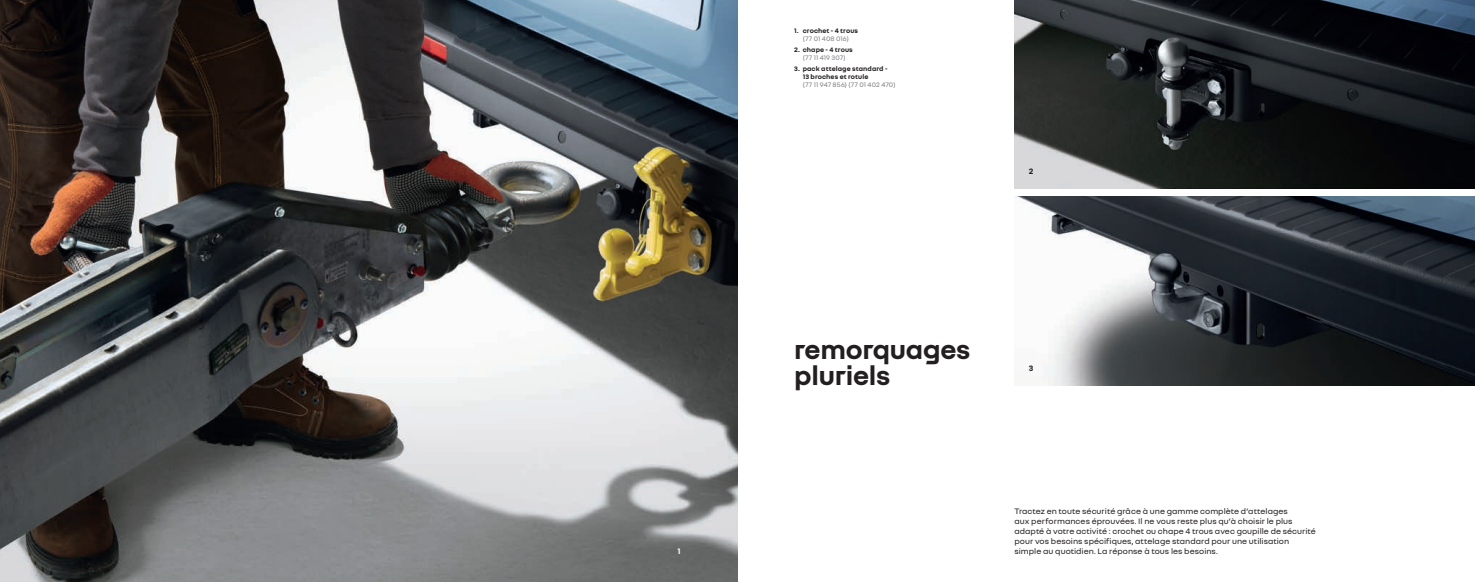
<style>
.page{position:relative;width:1475px;height:582px;background:#fff}
.page>*{position:absolute;margin:0;border:0;box-sizing:border-box;transform-origin:0 0}
.t1{font:700 28px/25.6px "Nouvel R";letter-spacing:-.01em;color:#231f20}
.t2{font:8.5px/10px "Nouvel R";letter-spacing:.005em;color:#231f20}
.t3{font:700 8.5px "Nouvel R";color:#231f20}
.t4{font:700 8.5px "Nouvel R";color:#fff}
.t5{font:700 7px/8px "Nouvel R";letter-spacing:.015em;color:#231f20}
.t6{font:7px "Nouvel R";letter-spacing:.01em;color:#808285}
</style>
<div class="page">
<img style="left:1014px;top:0;width:460px;height:188px">
<img style="left:1015px;top:197px;width:459px;height:188px">
<img style="left:0;top:0;width:737px;height:581px">
<p class="t4" style="left:677px;top:544px;width:5px">1</p>
<p class="t5" style="left:794px;top:26px;width:65px">1. crochet - 4 trous</p>
<p class="t6" style="left:802px;top:34px;width:48px">(77 01 408 016)</p>
<p class="t5" style="left:794px;top:45px;width:60px">2. chape - 4 trous</p>
<p class="t6" style="left:802px;top:53px;width:44px">(77 11 419 307)</p>
<p class="t5" style="left:802px;top:64px;width:86px;text-indent:-9px">3. pack attelage standard -<br>13 broches et rotule</p>
<p class="t6" style="left:802px;top:80px;width:94px">(77 11 947 856) (77 01 402 470)</p>
<p class="t3" style="left:1028px;top:166px;width:6px">2</p>
<h1 class="t1" style="left:794px;top:335px;width:178px">remorquages pluriels</h1>
<p class="t3" style="left:1028px;top:362px;width:6px">3</p>
<p class="t2" style="left:1014px;top:504px;width:303px">Tractez en toute sécurité grâce à une gamme complète d’attelages<br>aux performances éprouvées. Il ne vous reste plus qu’à choisir le plus adapté à votre activité : crochet ou chape 4 trous avec goupille de sécurité pour vos besoins spécifiques, attelage standard pour une utilisation simple au quotidien. La réponse à tous les besoins.</p>
</div>
